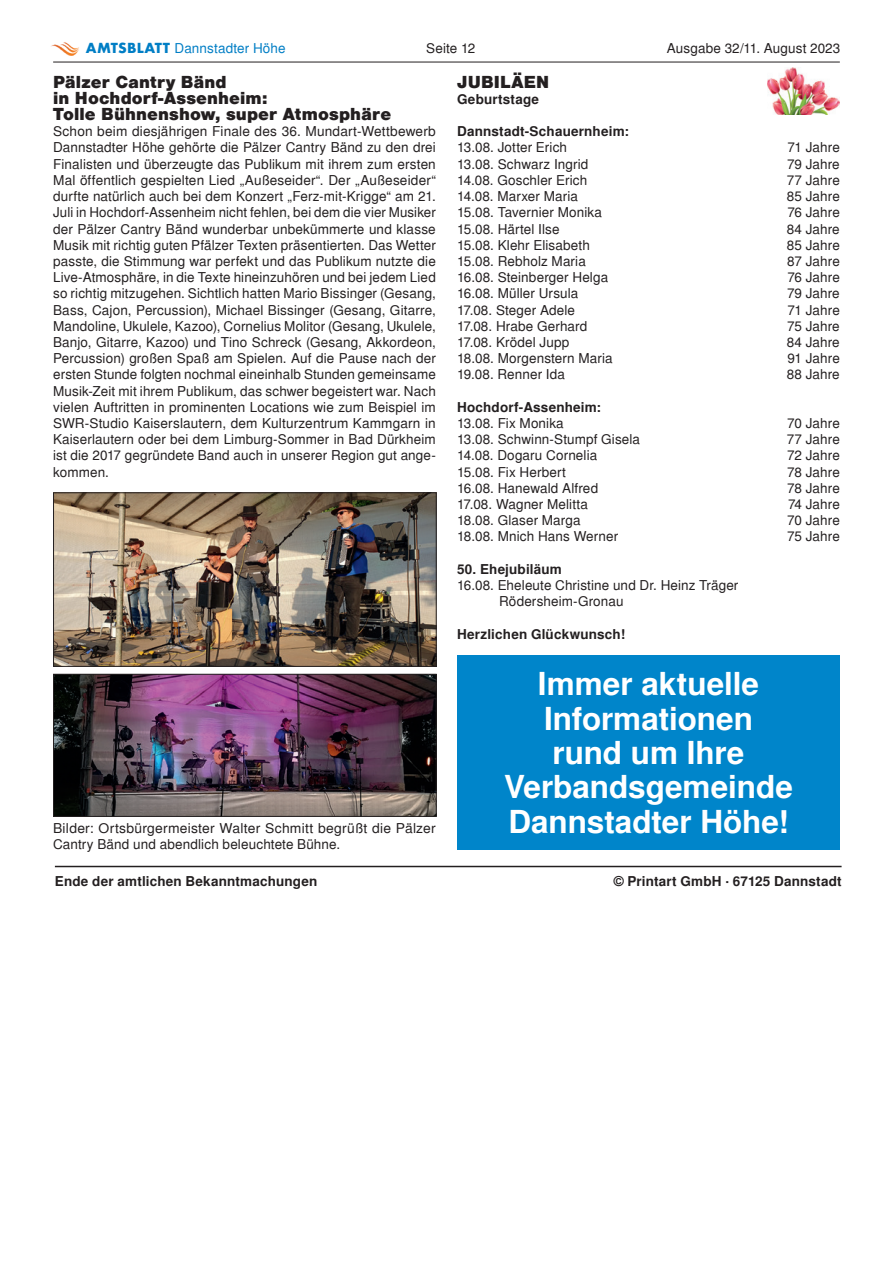
<style>
.page{position:relative;width:893px;height:1263px;background:#fff}
.page>*{position:absolute;margin:0;border:0;box-sizing:border-box;transform-origin:0 0}
._100_bodycopy{font:700 31.5px "Sans";color:#fff}
._300_headline{font:700 18px "Sans LH";letter-spacing:.005em;color:#231f20}
._100_bodycopy-2{font:700 18px "Sans LH";letter-spacing:.01em;color:#231f20}
._100_bodycopy-3{font:13.5px/16.2px "Sans";letter-spacing:.01em;color:#231f20;text-align:justify}
.Fließtext{font:700 13.5px "Sans";letter-spacing:.015em;color:#231f20}
._100_bodycopy-4{font:700 13.5px "Sans";letter-spacing:.015em;color:#231f20}
.t1{font:13.5px "Sans";letter-spacing:.01em;color:#007ec5}
._300_headline-2{font:700 13.5px "Sans";letter-spacing:.015em;color:#231f20}
.s1{font-family:"Futura";font-weight:700}
</style>
<div class="page">
<hr style="left:53px;top:62px;width:787px;height:1px;background:#231f20">
<img style="left:51px;top:42px;width:28px;height:13px">
<img style="left:55px;top:494px;width:380px;height:171px">
<div style="left:53px;top:492px;width:384px;height:175px;border:1px solid #231f20"></div>
<img style="left:55px;top:676px;width:380px;height:139px">
<div style="left:53px;top:674px;width:384px;height:143px;border:1px solid #231f20"></div>
<img style="left:767px;top:68px;width:73px;height:47px">
<div style="left:457px;top:655px;width:383px;height:194px;background:#0085ca"></div>
<hr style="left:55px;top:866px;width:787px;height:1px;background:#231f20">
<p class="t1" style="left:86px;top:40px;width:201px"><span class="s1">AMTSBLATT</span> Dannstadter Höhe</p>
<p class="_100_bodycopy-3" style="left:426px;top:40px;width:51px">Seite 12</p>
<p class="_100_bodycopy-3" style="left:667px;top:40px;width:175px">Ausgabe 32/11. August 2023</p>
<p class="_300_headline" style="left:53px;top:71px;width:175px">Pälzer Cantry Bänd</p>
<p class="_300_headline" style="left:53px;top:88px;width:216px">in Hochdorf-Assenheim:</p>
<p class="_300_headline" style="left:53px;top:104px;width:340px">Tolle Bühnenshow, super Atmosphäre</p>
<p class="_100_bodycopy-3" style="left:53px;top:123px;width:384px">Schon beim diesjährigen Finale des 36. Mundart-Wettbewerb Dannstadter Höhe gehörte die Pälzer Cantry Bänd zu den drei Finalisten und überzeugte das Publikum mit ihrem zum ersten Mal öffentlich gespielten Lied „Außeseider“. Der „Außeseider“ durfte natürlich auch bei dem Konzert „Ferz-mit-Krigge“ am 21.<br>Juli in Hochdorf-Assenheim nicht fehlen, bei dem die vier Musiker der Pälzer Cantry Bänd wunderbar unbekümmerte und klasse Musik mit richtig guten Pfälzer Texten präsentierten. Das Wetter passte, die Stimmung war perfekt und das Publikum nutzte die Live-Atmosphäre, in die Texte hineinzuhören und bei jedem Lied so richtig mitzugehen. Sichtlich hatten Mario Bissinger (Gesang, Bass, Cajon, Percussion), Michael Bissinger (Gesang, Gitarre, Mandoline, Ukulele, Kazoo), Cornelius Molitor (Gesang, Ukulele, Banjo, Gitarre, Kazoo) und Tino Schreck (Gesang, Akkordeon, Percussion) großen Spaß am Spielen. Auf die Pause nach der ersten Stunde folgten nochmal eineinhalb Stunden gemeinsame Musik-Zeit mit ihrem Publikum, das schwer begeistert war. Nach vielen Auftritten in prominenten Locations wie zum Beispiel im SWR-Studio Kaiserslautern, dem Kulturzentrum Kammgarn in Kaiserlautern oder bei dem Limburg-Sommer in Bad Dürkheim ist die 2017 gegründete Band auch in unserer Region gut ange&shy;kommen.</p>
<p class="_100_bodycopy-2" style="left:457px;top:71px;width:94px">JUBILÄEN</p>
<p class="_100_bodycopy-4" style="left:457px;top:91px;width:83px">Geburtstage</p>
<p class="Fließtext" style="left:457px;top:124px;width:173px">Dannstadt-Schauernheim:</p>
<p class="_100_bodycopy-3" style="left:457px;top:140px;width:112px">13.08. Jotter Erich</p>
<p class="_100_bodycopy-3" style="left:787px;top:140px;width:54px">71 Jahre</p>
<p class="_100_bodycopy-3" style="left:457px;top:156px;width:133px">13.08. Schwarz Ingrid</p>
<p class="_100_bodycopy-3" style="left:787px;top:156px;width:54px">79 Jahre</p>
<p class="_100_bodycopy-3" style="left:457px;top:172px;width:132px">14.08. Goschler Erich</p>
<p class="_100_bodycopy-3" style="left:787px;top:172px;width:54px">77 Jahre</p>
<p class="_100_bodycopy-3" style="left:457px;top:188px;width:122px">14.08. Marxer Maria</p>
<p class="_100_bodycopy-3" style="left:787px;top:188px;width:54px">85 Jahre</p>
<p class="_100_bodycopy-3" style="left:457px;top:204px;width:146px">15.08. Tavernier Monika</p>
<p class="_100_bodycopy-3" style="left:787px;top:204px;width:54px">76 Jahre</p>
<p class="_100_bodycopy-3" style="left:457px;top:221px;width:104px">15.08. Härtel Ilse</p>
<p class="_100_bodycopy-3" style="left:787px;top:221px;width:54px">84 Jahre</p>
<p class="_100_bodycopy-3" style="left:457px;top:237px;width:134px">15.08. Klehr Elisabeth</p>
<p class="_100_bodycopy-3" style="left:787px;top:237px;width:54px">85 Jahre</p>
<p class="_100_bodycopy-3" style="left:457px;top:253px;width:130px">15.08. Rebholz Maria</p>
<p class="_100_bodycopy-3" style="left:787px;top:253px;width:54px">87 Jahre</p>
<p class="_100_bodycopy-3" style="left:457px;top:269px;width:153px">16.08. Steinberger Helga</p>
<p class="_100_bodycopy-3" style="left:787px;top:269px;width:54px">76 Jahre</p>
<p class="_100_bodycopy-3" style="left:457px;top:285px;width:123px">16.08. Müller Ursula</p>
<p class="_100_bodycopy-3" style="left:787px;top:285px;width:54px">79 Jahre</p>
<p class="_100_bodycopy-3" style="left:457px;top:302px;width:120px">17.08. Steger Adele</p>
<p class="_100_bodycopy-3" style="left:787px;top:302px;width:54px">71 Jahre</p>
<p class="_100_bodycopy-3" style="left:457px;top:318px;width:132px">17.08. Hrabe Gerhard</p>
<p class="_100_bodycopy-3" style="left:787px;top:318px;width:54px">75 Jahre</p>
<p class="_100_bodycopy-3" style="left:457px;top:334px;width:114px">17.08. Krödel Jupp</p>
<p class="_100_bodycopy-3" style="left:787px;top:334px;width:54px">84 Jahre</p>
<p class="_100_bodycopy-3" style="left:457px;top:350px;width:157px">18.08. Morgenstern Maria</p>
<p class="_100_bodycopy-3" style="left:787px;top:350px;width:54px">91 Jahre</p>
<p class="_100_bodycopy-3" style="left:457px;top:366px;width:109px">19.08. Renner Ida</p>
<p class="_100_bodycopy-3" style="left:787px;top:366px;width:54px">88 Jahre</p>
<p class="_100_bodycopy-4" style="left:457px;top:399px;width:145px">Hochdorf-Assenheim:</p>
<p class="_100_bodycopy-3" style="left:457px;top:415px;width:108px">13.08. Fix Monika</p>
<p class="_100_bodycopy-3" style="left:787px;top:415px;width:54px">70 Jahre</p>
<p class="_100_bodycopy-3" style="left:457px;top:431px;width:184px">13.08. Schwinn-Stumpf Gisela</p>
<p class="_100_bodycopy-3" style="left:787px;top:431px;width:54px">77 Jahre</p>
<p class="_100_bodycopy-3" style="left:457px;top:447px;width:142px">14.08. Dogaru Cornelia</p>
<p class="_100_bodycopy-3" style="left:787px;top:447px;width:54px">72 Jahre</p>
<p class="_100_bodycopy-3" style="left:457px;top:464px;width:110px">15.08. Fix Herbert</p>
<p class="_100_bodycopy-3" style="left:787px;top:464px;width:54px">78 Jahre</p>
<p class="_100_bodycopy-3" style="left:457px;top:480px;width:143px">16.08. Hanewald Alfred</p>
<p class="_100_bodycopy-3" style="left:787px;top:480px;width:54px">78 Jahre</p>
<p class="_100_bodycopy-3" style="left:457px;top:496px;width:132px">17.08. Wagner Melitta</p>
<p class="_100_bodycopy-3" style="left:788px;top:496px;width:53px">74 Jahre</p>
<p class="_100_bodycopy-3" style="left:457px;top:512px;width:125px">18.08. Glaser Marga</p>
<p class="_100_bodycopy-3" style="left:787px;top:512px;width:54px">70 Jahre</p>
<p class="_100_bodycopy-3" style="left:457px;top:528px;width:163px">18.08. Mnich Hans Werner</p>
<p class="_100_bodycopy-3" style="left:787px;top:528px;width:54px">75 Jahre</p>
<p class="_100_bodycopy-4" style="left:457px;top:561px;width:106px">50. Ehejubiläum</p>
<p class="_100_bodycopy-3" style="left:457px;top:577px;width:283px">16.08. Eheleute Christine und Dr. Heinz Träger</p>
<p class="_100_bodycopy-3" style="left:499px;top:593px;width:126px">Rödersheim-Gronau</p>
<p class="_300_headline-2" style="left:457px;top:626px;width:170px">Herzlichen Glückwunsch!</p>
<p class="_100_bodycopy" style="left:538px;top:666px;width:223px">Immer aktuelle</p>
<p class="_100_bodycopy" style="left:544px;top:700px;width:210px">Informationen</p>
<p class="_100_bodycopy" style="left:552px;top:734px;width:193px">rund um Ihre</p>
<p class="_100_bodycopy" style="left:504px;top:769px;width:290px">Verbandsgemeinde</p>
<p class="_100_bodycopy" style="left:508px;top:803px;width:282px">Dannstadter Höhe!</p>
<p class="_100_bodycopy-3" style="left:53px;top:820px;width:384px">Bilder: Ortsbürgermeister Walter Schmitt begrüßt die Pälzer<br>Cantry Bänd und abendlich beleuchtete Bühne.</p>
<p class="Fließtext" style="left:55px;top:873px;width:264px">Ende der amtlichen Bekanntmachungen</p>
<p class="Fließtext" style="left:614px;top:873px;width:229px">© Printart GmbH · 67125 Dannstadt</p>
</div>
